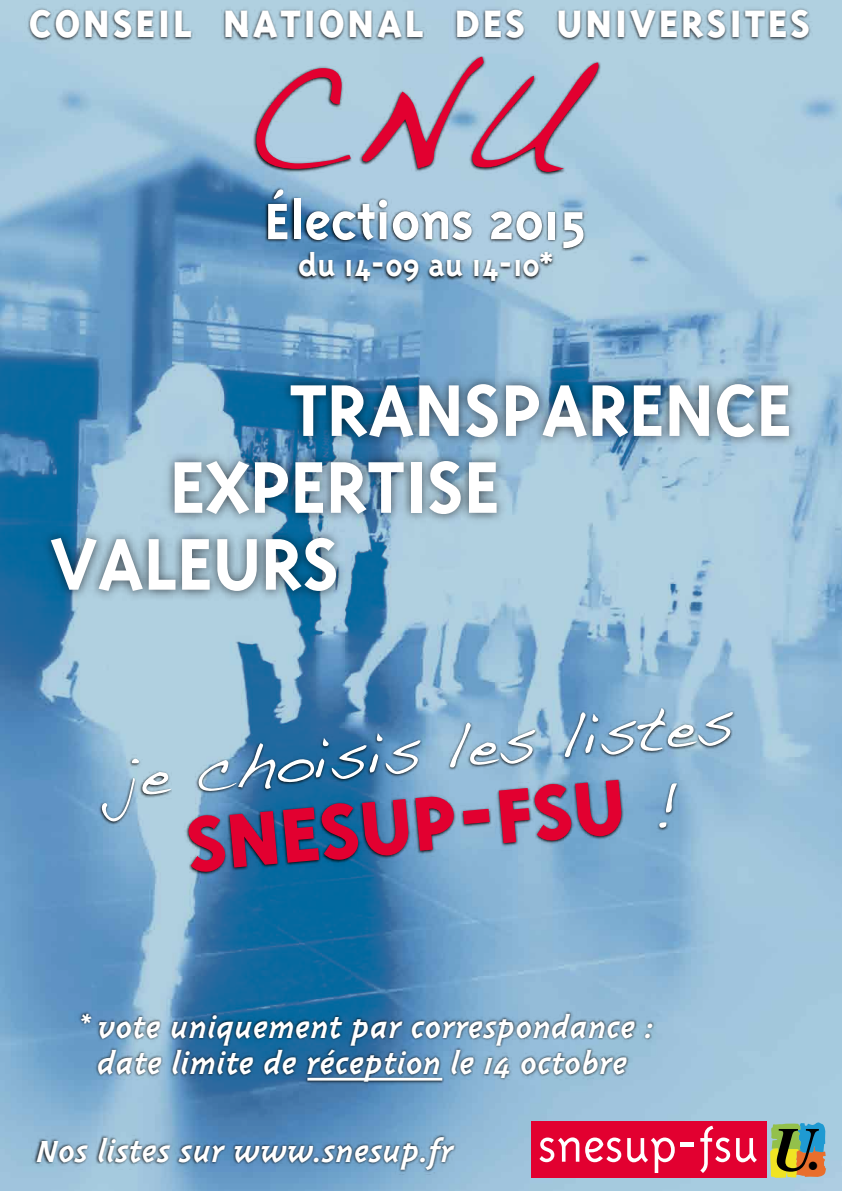
<style>
.page{position:relative;width:842px;height:1191px;background:#fff}
.page>*{position:absolute;margin:0;border:0;box-sizing:border-box;transform-origin:0 0}
.t1{font:151.9px "Handwriting Dakota";color:#e20030}
.t2{font:800 88px "Triplex";color:#e20030}
.t3{font:700 84.2px "Triplex";color:#fff}
.t4{font:61.9px "Handwriting Dakota";color:#fff}
.t5{font:700 58.7px "Triplex";color:#fff}
.t6{font:300 51.4px "Triplex";color:#fff}
.t7{font:800 44px "Triplex";letter-spacing:.06em;color:#fff}
.t8{font:italic 700 35px/36px "Triplex";color:#fff;text-align:center}
.t9{font:700 34.9px "Triplex";color:#fff}
.s1{font-family:"Handwriting Dakota";font-weight:400;font-size:61.9px;color:#fff}
.s2{font-family:"Times";font-weight:700;font-style:italic;font-size:62.1px;color:#000}
</style>
<div class="page">
<img style="left:0;top:0;width:842px;height:1191px">
<img style="left:24px;top:0;width:793px;height:53px">
<img style="left:35px;top:353px;width:772px;height:348px">
<img style="left:91px;top:684px;width:658px;height:226px">
<img style="left:260px;top:238px;width:330px;height:51px">
<img style="left:239px;top:30px;width:363px;height:208px">
<img style="left:32px;top:1129px;width:427px;height:45px">
<img style="left:75px;top:1006px;width:583px;height:116px">
<hr style="left:307px;top:1077px;width:135px;height:3px;background:#fff">
<div style="left:531px;top:1121px;width:235px;height:56px;background:#e20030"></div>
<svg style="left:770px;top:1120px;width:57px;height:58px;background:#a3b06e"></svg>
<p class="t7" style="left:29px;top:-2px;width:783px">CONSEIL NATIONAL DES UNIVERSITES</p>
<h1 class="t1" style="left:244px;top:26px;width:340px">CNU</h1>
<h3 class="t5" style="left:265px;top:188px;width:323px">Élections 2015</h3>
<p class="t9" style="left:298px;top:246px;width:256px">du 14-09 au 14-10*</p>
<h3 class="t3" style="left:289px;top:362px;width:504px">TRANSPARENCE</h3>
<h3 class="t3" style="left:170px;top:439px;width:331px">EXPERTISE</h3>
<h3 class="t3" style="left:50px;top:516px;width:291px">VALEURS</h3>
<h3 class="t4" style="left:115px;top:739px;width:619px;rotate:-5deg">je choisis les listes</h3>
<h2 class="t2" style="left:182px;top:793px;width:495px;rotate:-5deg">SNESUP-FSU <span class="s1">!</span></h2>
<p class="t8" style="left:80px;top:1009px;width:576px">* vote uniquement par correspondance : date limite de réception le 14 octobre</p>
<p class="t8" style="left:37px;top:1133px;width:419px">Nos listes sur www.snesup.fr</p>
<h3 class="t6" style="left:538px;top:1117px;width:281px">snesup-fsu <span class="s2">U</span><sub>.</sub></h3>
</div>
